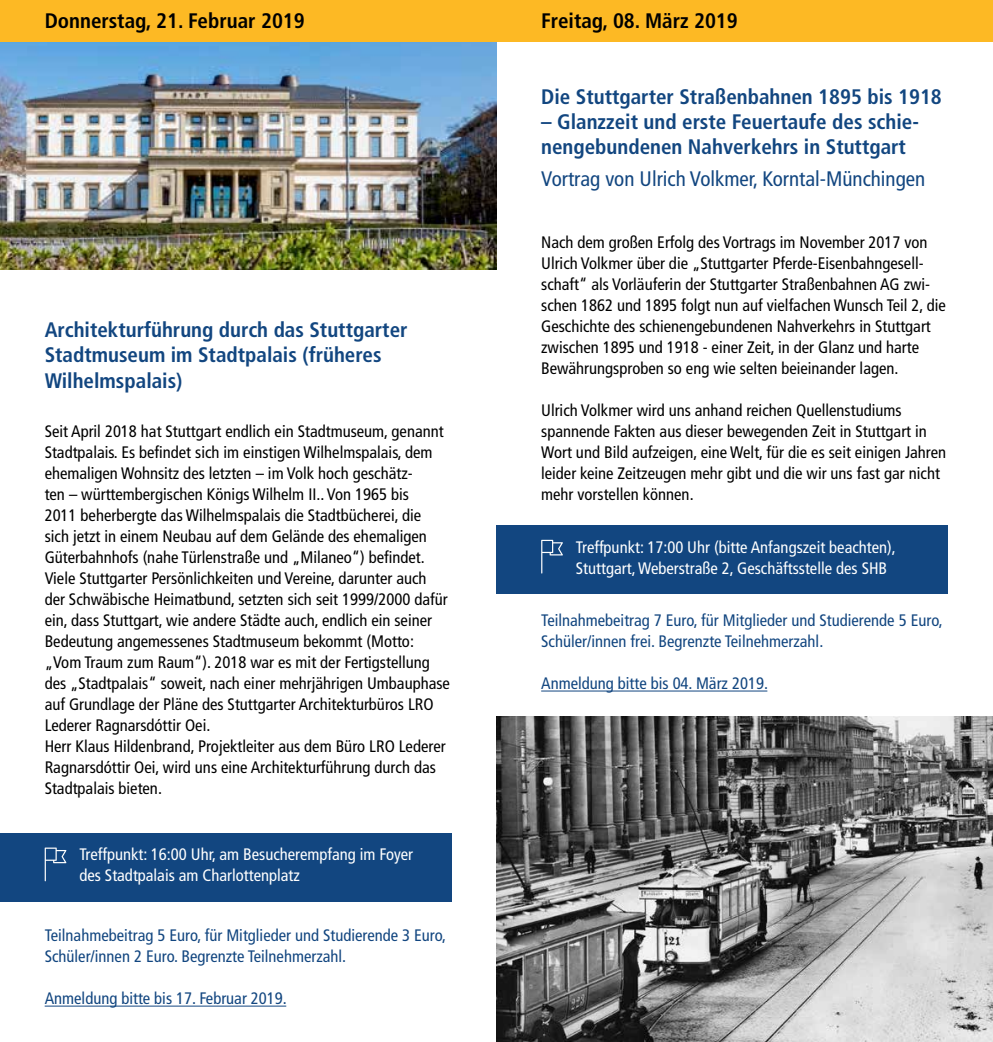
<style>
.page{position:relative;width:993px;height:1042px;background:#fff}
.page>*{position:absolute;margin:0;border:0;box-sizing:border-box;transform-origin:0 0}
.t1{font:700 condensed 21px/25.2px "Frutiger";color:#124680}
.t2{font:700 condensed 21px "Frutiger";color:#000}
.t3{font:condensed 21px "Frutiger";color:#124680}
.t4{font:condensed 16.62px/21px "Frutiger";color:#000}
.t5{font:condensed 16.62px/21px "Frutiger";color:#124680}
.t6{font:condensed 16.62px/21px "Frutiger";color:#fff}
</style>
<div class="page">
<img style="left:0;top:42px;width:497px;height:227px">
<div style="left:0;top:0;width:496px;height:42px;background:#fdb924"></div>
<hr style="left:45px;top:1005px;width:241px;height:1px;background:#124680">
<div style="left:0;top:833px;width:451px;height:68px;background:#124680"></div>
<svg style="left:45px;top:847px;width:21px;height:34px"></svg>
<hr style="left:541px;top:690px;width:226px;height:1px;background:#124680">
<div style="left:496px;top:0;width:496px;height:42px;background:#fdb924"></div>
<div style="left:496px;top:525px;width:451px;height:68px;background:#124680"></div>
<svg style="left:541px;top:540px;width:21px;height:33px"></svg>
<img style="left:496px;top:716px;width:496px;height:326px">
<p class="t2" style="left:45px;top:8px;width:261px">Donnerstag, 21. Februar 2019</p>
<p class="t1" style="left:45px;top:317px;width:364px">Architekturführung durch das Stuttgarter<br>Stadtmuseum im Stadtpalais (früheres<br>Wilhelmspalais)</p>
<p class="t4" style="left:45px;top:421px;width:406px">Seit April 2018 hat Stuttgart endlich ein Stadtmuseum, genannt Stadtpalais. Es befindet sich im einstigen Wilhelmspalais, dem ehemaligen Wohnsitz des letzten – im Volk hoch geschätz-<br>ten – württembergischen Königs Wilhelm II.. Von 1965 bis<br>2011 beherbergte das Wilhelmspalais die Stadtbücherei, die<br>sich jetzt in einem Neubau auf dem Gelände des ehemaligen Güterbahnhofs (nahe Türlenstraße und „Milaneo“) befindet.<br>Viele Stuttgarter Persönlichkeiten und Vereine, darunter auch der Schwäbische Heimatbund, setzten sich seit 1999/2000 dafür ein, dass Stuttgart, wie andere Städte auch, endlich ein seiner Bedeutung angemessenes Stadtmuseum bekommt (Motto: „Vom Traum zum Raum“). 2018 war es mit der Fertigstellung des „Stadtpalais“ soweit, nach einer mehrjährigen Umbauphase auf Grundlage der Pläne des Stuttgarter Architekturbüros LRO Lederer Ragnarsdóttir Oei.<br>Herr Klaus Hildenbrand, Projektleiter aus dem Büro LRO Lederer Ragnarsdóttir Oei, wird uns eine Architekturführung durch das Stadtpalais bieten.</p>
<p class="t6" style="left:79px;top:844px;width:335px">Treffpunkt: 16:00 Uhr, am Besucherempfang im Foyer des Stadtpalais am Charlottenplatz</p>
<p class="t5" style="left:45px;top:925px;width:403px">Teilnahmebeitrag 5 Euro, für Mitglieder und Studierende 3 Euro,<br>Schüler/innen 2 Euro. Begrenzte Teilnehmerzahl.</p>
<p class="t5" style="left:45px;top:988px;width:243px">Anmeldung bitte bis 17. Februar 2019.</p>
<p class="t2" style="left:541px;top:8px;width:198px">Freitag, 08. März 2019</p>
<p class="t1" style="left:541px;top:84px;width:402px">Die Stuttgarter Straßenbahnen 1895 bis 1918</p>
<p class="t1" style="left:541px;top:109px;width:379px">– Glanzzeit und erste Feuertaufe des schie&shy;nengebundenen Nahverkehrs in Stuttgart</p>
<p class="t3" style="left:541px;top:167px;width:385px">Vortrag von Ulrich Volkmer, Korntal-Münchingen</p>
<p class="t4" style="left:541px;top:232px;width:406px">Nach dem großen Erfolg des Vortrags im November 2017 von Ulrich Volkmer über die „Stuttgarter Pferde-Eisenbahngesell&shy;schaft“ als Vorläuferin der Stuttgarter Straßenbahnen AG zwi&shy;schen 1862 und 1895 folgt nun auf vielfachen Wunsch Teil 2, die Geschichte des schienengebundenen Nahverkehrs in Stuttgart zwischen 1895 und 1918 - einer Zeit, in der Glanz und harte Bewährungsproben so eng wie selten beieinander lagen.</p>
<p class="t4" style="left:541px;top:400px;width:406px">Ulrich Volkmer wird uns anhand reichen Quellenstudiums spannende Fakten aus dieser bewegenden Zeit in Stuttgart in Wort und Bild aufzeigen, eine Welt, für die es seit einigen Jahren leider keine Zeitzeugen mehr gibt und die wir uns fast gar nicht mehr vorstellen können.</p>
<p class="t6" style="left:575px;top:536px;width:321px">Treffpunkt: 17:00 Uhr (bitte Anfangszeit beachten),<br>Stuttgart, Weberstraße 2, Geschäftsstelle des SHB</p>
<p class="t5" style="left:541px;top:610px;width:403px">Teilnahmebeitrag 7 Euro, für Mitglieder und Studierende 5 Euro,<br>Schüler/innen frei. Begrenzte Teilnehmerzahl.</p>
<p class="t5" style="left:541px;top:673px;width:228px">Anmeldung bitte bis 04. März 2019.</p>
</div>
